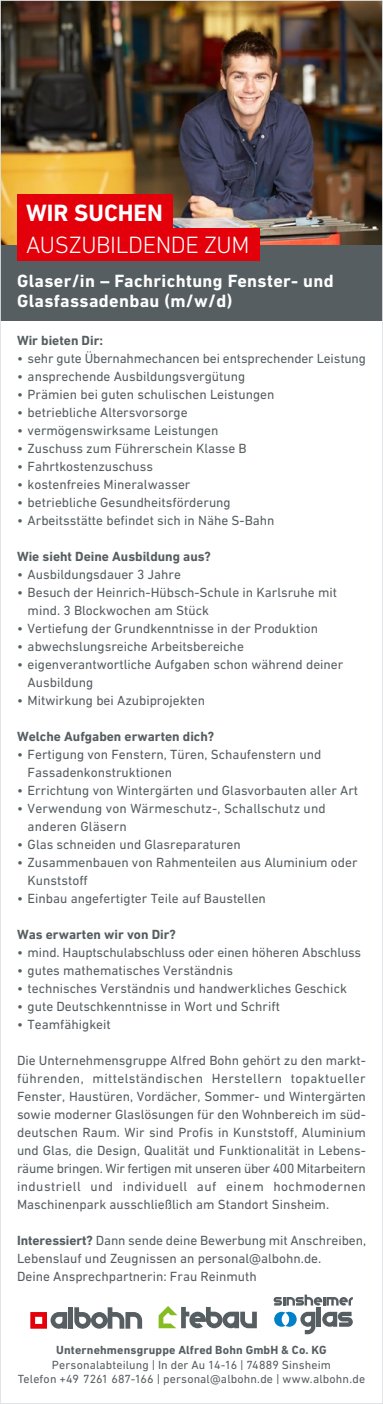
<style>
.page{position:relative;width:383px;height:1404px;background:#fff}
.page>*{position:absolute;margin:0;border:0;box-sizing:border-box;transform-origin:0 0}
.t1{font:300 24px "DIN Next LT Pro";letter-spacing:-.015em;color:#fff}
.t2{font:700 24px "DIN Next LT Pro";color:#fff}
.t3{font:700 18px/19.5px "DIN Next LT Pro";letter-spacing:.02em;color:#fff}
.t4{font:13.5px/18px "DIN Next LT Pro";color:#565e61}
.t5{font:700 13.5px "DIN Next LT Pro";color:#565e61}
.t6{font:12px/14.4px "DIN Next LT Pro";letter-spacing:.01em;color:#565e61;text-align:center}
.t7{font:700 12px "DIN Next LT Pro";letter-spacing:.015em;color:#565e61}
.s1{font-weight:700}
</style>
<div class="page">
<div style="left:0;top:63px;width:383px;height:257px;background:#565e61"></div>
<img style="left:2px;top:2px;width:379px;height:242px">
<div style="left:17px;top:228px;width:242px;height:33px;background:#e3000b"></div>
<div style="left:17px;top:194px;width:156px;height:35px;background:#e3000b"></div>
<svg style="left:30px;top:1312px;width:37px;height:16px"></svg>
<svg style="left:74px;top:1307px;width:68px;height:21px"></svg>
<div style="left:68px;top:1306px;width:5px;height:22px;background:#565e61"></div>
<svg style="left:158px;top:1306px;width:99px;height:21px"></svg>
<svg style="left:274px;top:1311px;width:41px;height:22px"></svg>
<svg style="left:322px;top:1311px;width:31px;height:15px"></svg>
<div style="left:316px;top:1307px;width:5px;height:19px;background:#565e61"></div>
<svg style="left:273px;top:1294px;width:80px;height:11px"></svg>
<h1 class="t2" style="left:26px;top:198px;width:138px">WIR SUCHEN</h1>
<h1 class="t1" style="left:26px;top:231px;width:225px">AUSZUBILDENDE ZUM</h1>
<h2 class="t3" style="left:17px;top:271px;width:318px">Glaser/in – Fachrichtung Fenster- und<br>Glasfassadenbau (m/w/d)</h2>
<p class="t5" style="left:17px;top:332px;width:88px">Wir bieten Dir:</p>
<p class="t4" style="left:17px;top:349px;width:350px">• sehr gute Übernahmechancen bei entsprechender Leistung</p>
<p class="t4" style="left:17px;top:367px;width:230px">• ansprechende Ausbildungsvergütung</p>
<p class="t4" style="left:17px;top:385px;width:259px">• Prämien bei guten schulischen Leistungen</p>
<p class="t4" style="left:17px;top:403px;width:172px">• betriebliche Altersvorsorge</p>
<p class="t4" style="left:17px;top:421px;width:203px">• vermögenswirksame Leistungen</p>
<p class="t4" style="left:17px;top:439px;width:231px">• Zuschuss zum Führerschein Klasse B</p>
<p class="t4" style="left:17px;top:457px;width:137px">• Fahrtkostenzuschuss</p>
<p class="t4" style="left:17px;top:475px;width:175px">• kostenfreies Mineralwasser</p>
<p class="t4" style="left:17px;top:493px;width:215px">• betriebliche Gesundheitsförderung</p>
<p class="t4" style="left:17px;top:511px;width:259px">• Arbeitsstätte befindet sich in Nähe S-Bahn</p>
<p class="t5" style="left:17px;top:548px;width:195px">Wie sieht Deine Ausbildung aus?</p>
<p class="t4" style="left:17px;top:565px;width:165px">• Ausbildungsdauer 3 Jahre</p>
<p class="t4" style="left:28px;top:583px;width:311px;text-indent:-11px">• Besuch der Heinrich-Hübsch-Schule in Karlsruhe mit mind. 3 Blockwochen am Stück</p>
<p class="t4" style="left:17px;top:619px;width:302px">• Vertiefung der Grundkenntnisse in der Produktion</p>
<p class="t4" style="left:17px;top:637px;width:228px">• abwechslungsreiche Arbeitsbereiche</p>
<p class="t4" style="left:28px;top:655px;width:317px;text-indent:-11px">• eigenverantwortliche Aufgaben schon während deiner<br>Ausbildung</p>
<p class="t4" style="left:17px;top:691px;width:190px">• Mitwirkung bei Azubiprojekten</p>
<p class="t5" style="left:17px;top:728px;width:199px">Welche Aufgaben erwarten dich?</p>
<p class="t4" style="left:28px;top:745px;width:295px;text-indent:-11px">• Fertigung von Fenstern, Türen, Schaufenstern und<br>Fassadenkonstruktionen</p>
<p class="t4" style="left:17px;top:780px;width:342px">• Errichtung von Wintergärten und Glasvorbauten aller Art</p>
<p class="t4" style="left:28px;top:798px;width:299px;text-indent:-11px">• Verwendung von Wärmeschutz-, Schallschutz und anderen Gläsern</p>
<p class="t4" style="left:17px;top:834px;width:225px">• Glas schneiden und Glasreparaturen</p>
<p class="t4" style="left:28px;top:852px;width:331px;text-indent:-11px">• Zusammenbauen von Rahmenteilen aus Aluminium oder<br>Kunststoff</p>
<p class="t4" style="left:17px;top:888px;width:250px">• Einbau angefertigter Teile auf Baustellen</p>
<p class="t5" style="left:17px;top:926px;width:160px">Was erwarten wir von Dir?</p>
<p class="t4" style="left:17px;top:942px;width:345px">• mind. Hauptschulabschluss oder einen höheren Abschluss</p>
<p class="t4" style="left:17px;top:960px;width:217px">• gutes mathematisches Verständnis</p>
<p class="t4" style="left:17px;top:978px;width:331px">• technisches Verständnis und handwerkliches Geschick</p>
<p class="t4" style="left:17px;top:996px;width:264px">• gute Deutschkenntnisse in Wort und Schrift</p>
<p class="t4" style="left:17px;top:1014px;width:95px">• Teamfähigkeit</p>
<p class="t4" style="left:17px;top:1050px;width:350px;text-align:justify">Die Unternehmensgruppe Alfred Bohn gehört zu den markt&shy;führenden, mittelständischen Herstellern topaktueller Fenster, Haustüren, Vordächer, Sommer- und Wintergärten sowie moderner Glaslösungen für den Wohnbereich im süd&shy;deutschen Raum. Wir sind Profis in Kunststoff, Aluminium und Glas, die Design, Qualität und Funktionalität in Lebens&shy;räume bringen. Wir fertigen mit unseren über 400 Mitarbeitern industriell und individuell auf einem hochmodernen Maschinenpark ausschließlich am Standort Sinsheim.</p>
<p class="t4" style="left:17px;top:1230px;width:350px"><span class="s1">Interessiert?</span> Dann sende deine Bewerbung mit Anschreiben,<br>Lebenslauf und Zeugnissen an personal@albohn.de.<br>Deine Ansprechpartnerin: Frau Reinmuth</p>
<p class="t7" style="left:56px;top:1343px;width:272px">Unternehmensgruppe Alfred Bohn GmbH &amp; Co. KG</p>
<p class="t6" style="left:18px;top:1357px;width:349px">Personalabteilung | In der Au 14-16 | 74889 Sinsheim<br>Telefon +49 7261 687-166 | personal@albohn.de | www.albohn.de</p>
</div>
